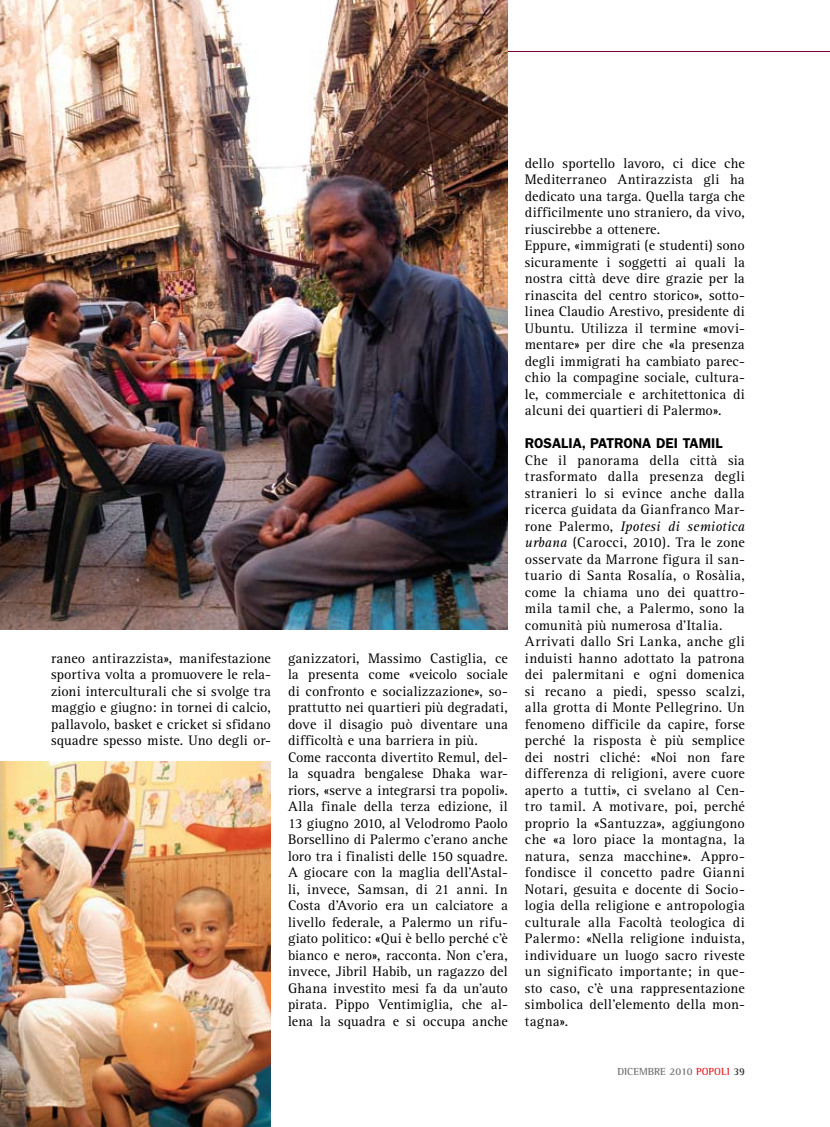
<style>
.page{position:relative;width:830px;height:1127px;background:#fff}
.page>*{position:absolute;margin:0;border:0;box-sizing:border-box;transform-origin:0 0}
.t1{font:14.25px/16.5px "Rotis Serif";letter-spacing:.015em;color:#000}
.t2{font:600 14.25px "ITC Franklin Gothic Std";color:#000}
.t3{font:700 10.5px "Rotis Semi Serif";color:#707173}
.s1{font-style:italic}
.s2{color:#e42121}
.s3{color:#28282a}
</style>
<div class="page">
<hr style="left:0;top:51px;width:829px;height:1px;background:#7b003b">
<img style="left:0;top:762px;width:271px;height:365px">
<img style="left:0;top:0;width:507px;height:629px">
<p class="t1" style="left:51px;top:650px;width:221px;text-align:justify">raneo antirazzista», manifestazione sportiva volta a promuovere le rela&shy;zioni interculturali che si svolge tra maggio e giugno: in tornei di calcio, pallavolo, basket e cricket si sfidano squadre spesso miste. Uno degli or-</p>
<p class="t1" style="left:288px;top:650px;width:221px">ganizzatori, Massimo Castiglia, ce la presenta come «veicolo sociale di confronto e socializzazione», so&shy;prattutto nei quartieri più degradati, dove il disagio può diventare una difficoltà e una barriera in più.<br>Come racconta divertito Remul, del&shy;la squadra bengalese Dhaka war&shy;riors, «serve a integrarsi tra popoli».<br>Alla finale della terza edizione, il 13 giugno 2010, al Velodromo Paolo Borsellino di Palermo c’erano anche loro tra i finalisti delle 150 squadre.<br>A giocare con la maglia dell’Astal&shy;li, invece, Samsan, di 21 anni. In Costa d’Avorio era un calciatore a livello federale, a Palermo un rifu&shy;giato politico: «Qui è bello perché c’è bianco e nero», racconta. Non c’era, invece, Jibril Habib, un ragazzo del Ghana investito mesi fa da un’auto pirata. Pippo Ventimiglia, che al&shy;lena la squadra e si occupa anche</p>
<p class="t1" style="left:524px;top:155px;width:221px">dello sportello lavoro, ci dice che Mediterraneo Antirazzista gli ha dedicato una targa. Quella targa che difficilmente uno straniero, da vivo, riuscirebbe a ottenere.<br>Eppure, «immigrati (e studenti) sono sicuramente i soggetti ai quali la nostra città deve dire grazie per la rinascita del centro storico», sotto&shy;linea Claudio Arestivo, presidente di Ubuntu. Utilizza il termine «movi&shy;mentare» per dire che «la presenza degli immigrati ha cambiato parec&shy;chio la compagine sociale, cultura&shy;le, commerciale e architettonica di alcuni dei quartieri di Palermo».</p>
<p class="t2" style="left:524px;top:435px;width:199px">ROSALIA, PATRONA DEI TAMIL</p>
<p class="t1" style="left:524px;top:452px;width:221px">Che il panorama della città sia trasformato dalla presenza degli stranieri lo si evince anche dalla ricerca guidata da Gianfranco Mar&shy;rone Palermo, <span class="s1">Ipotesi di semiotica urbana</span> (Carocci, 2010). Tra le zone osservate da Marrone figura il san&shy;tuario di Santa Rosalía, o Rosàlia, come la chiama uno dei quattro&shy;mila tamil che, a Palermo, sono la comunità più numerosa d’Italia.<br>Arrivati dallo Sri Lanka, anche gli induisti hanno adottato la patrona dei palermitani e ogni domenica si recano a piedi, spesso scalzi, alla grotta di Monte Pellegrino. Un fenomeno difficile da capire, forse perché la risposta è più semplice dei nostri cliché: «Noi non fare differenza di religioni, avere cuore aperto a tutti», ci svelano al Cen&shy;tro tamil. A motivare, poi, perché proprio la «Santuzza», aggiungono che «a loro piace la montagna, la natura, senza macchine». Appro&shy;fondisce il concetto padre Gianni Notari, gesuita e docente di Socio&shy;logia della religione e antropologia culturale alla Facoltà teologica di Palermo: «Nella religione induista, individuare un luogo sacro riveste un significato importante; in que&shy;sto caso, c’è una rappresentazione simbolica dell’elemento della mon&shy;tagna».</p>
<p class="t3" style="left:617px;top:1065px;width:129px">DICEMBRE 2010 <span class="s2">POPOLI</span> <span class="s3">39</span></p>
</div>
